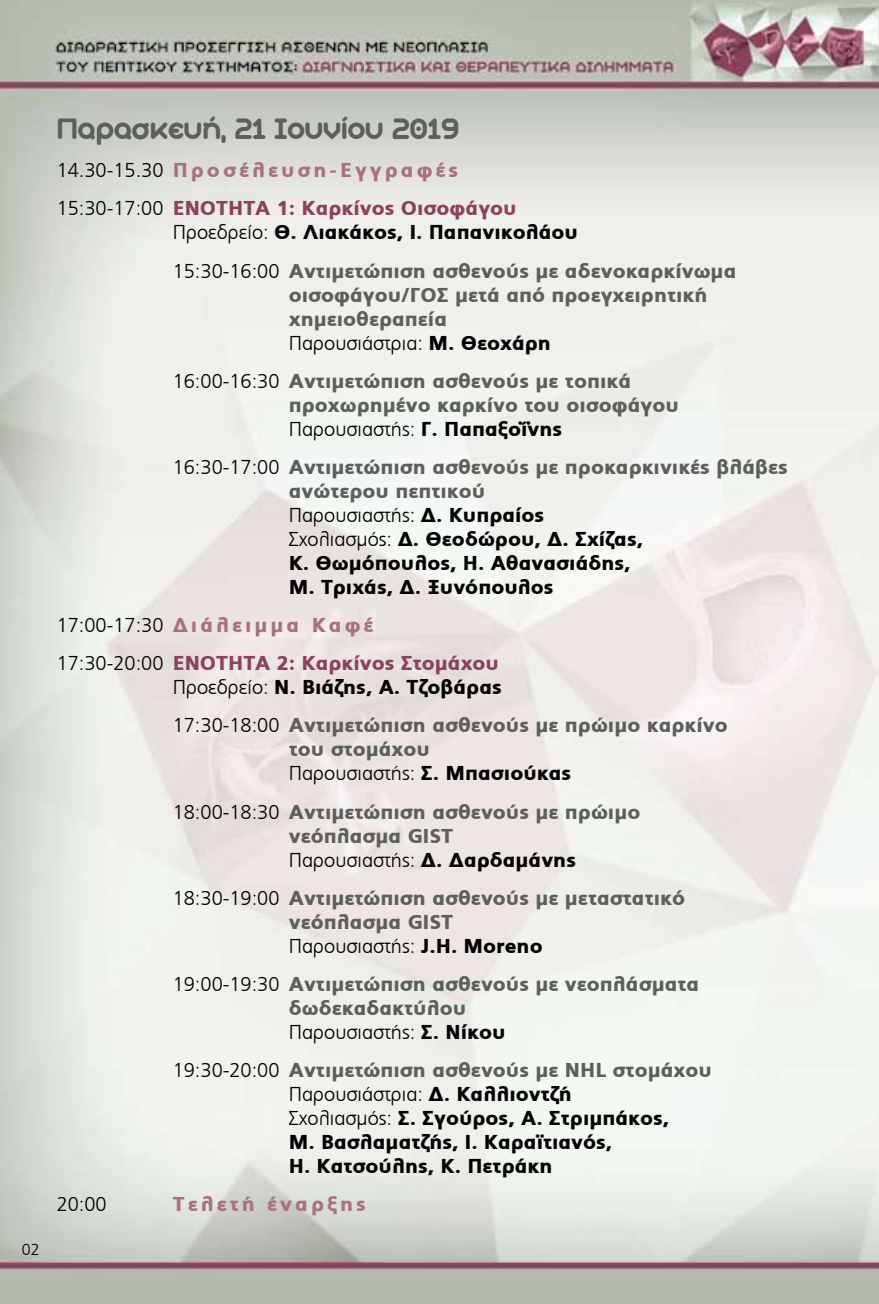
<style>
.page{position:relative;width:879px;height:1304px;background:#fff}
.page>*{position:absolute;margin:0;border:0;box-sizing:border-box;transform-origin:0 0}
.t1{font:32px "Aka Acid GR Soft Ice Cream";color:#5b605a}
.t2{font:900 20px/24px "PF Catalog";color:#5b605a}
.t3{font:900 20px/24px "PF Catalog";color:#000}
.t4{font:900 20px/38.2px "PF Catalog";color:#8c425d}
.t5{font:300 20px/24px "PF Catalog";color:#000}
.t6{font:900 20px "PF Catalog";letter-spacing:.15em;color:#a7727e}
.t7{font:300 16px "PF Catalog";color:#000}
.s1{font-weight:300;color:#000}
.s2{color:#a7727e}
.s3{color:#000}
.s4{font-weight:300}
.s5{color:#5b605a}
.s6{font-weight:900;color:#5b605a}
.s7{font-weight:900}
</style>
<div class="page">
<img style="left:0;top:0;width:879px;height:1304px">
<p class="t7" style="left:22px;top:1241px;width:19px">02</p>
<h1 class="t1" style="left:57px;top:112px;width:404px">Παρασκευή, 21 Ιουνίου 2019</h1>
<p class="t4" style="left:57px;top:151px;width:461px"><span class="s1">14.30-15.30</span> <span class="s2">Προσέλευση-Εγγραφές<br></span><span class="s1">15:30-17:00</span> ΕΝΟΤΗΤΑ 1: Καρκίνος Οισοφάγου</p>
<p class="t2" style="left:173px;top:213px;width:565px;line-height:38.2px"><span class="s1">Προεδρείο:</span> <span class="s3">Θ. Λιακάκος, Ι. Παπανικολάου<br></span><span class="s1">15:30-16:00</span> Αντιμετώπιση ασθενούς με αδενοκαρκίνωμα</p>
<p class="t2" style="left:289px;top:283px;width:420px">οισοφάγου/ΓΟΣ μετά από προεγχειρητική χημειοθεραπεία<br><span class="s1">Παρουσιάστρια:</span> <span class="s3">Μ. Θεοχάρη</span></p>
<p class="t2" style="left:289px;top:369px;width:392px;text-indent:-116px"><span class="s1">16:00-16:30</span> Αντιμετώπιση ασθενούς με τοπικά προχωρημένο καρκίνο του οισοφάγου<br><span class="s1">Παρουσιαστής:</span> <span class="s3">Γ. Παπαξοΐνης</span></p>
<p class="t3" style="left:289px;top:455px;width:501px;text-indent:-116px"><span class="s4">16:30-17:00</span> <span class="s5">Αντιμετώπιση ασθενούς με προκαρκινικές βλάβες ανώτερου πεπτικού<br></span><span class="s4">Παρουσιαστής:</span> Δ. Κυπραίος<br><span class="s4">Σχολιασμός:</span> Δ. Θεοδώρου, Δ. Σχίζας,<br>Κ. Θωμόπουλος, Η. Αθανασιάδης,<br>Μ. Τριχάς, Δ. Ξυνόπουλος</p>
<p class="t4" style="left:57px;top:606px;width:444px"><span class="s1">17:00-17:30</span> <span class="s2">Διάλειμμα Καφέ<br></span><span class="s1">17:30-20:00</span> ΕΝΟΤΗΤΑ 2: Καρκίνος Στομάχου</p>
<p class="t2" style="left:173px;top:668px;width:556px;line-height:38.2px"><span class="s1">Προεδρείο:</span> <span class="s3">Ν. Βιάζης, Α. Τζοβάρας<br></span><span class="s1">17:30-18:00</span> Αντιμετώπιση ασθενούς με πρώιμο καρκίνο</p>
<p class="t5" style="left:289px;top:738px;width:284px"><span class="s6">του στομάχου<br></span>Παρουσιαστής: <span class="s7">Σ. Μπασιούκας</span></p>
<p class="t2" style="left:289px;top:800px;width:353px;text-indent:-116px"><span class="s1">18:00-18:30</span> Αντιμετώπιση ασθενούς με πρώιμο νεόπλασμα GIST<br><span class="s1">Παρουσιαστής:</span> <span class="s3">Δ. Δαρδαμάνης</span></p>
<p class="t2" style="left:289px;top:886px;width:398px;text-indent:-116px"><span class="s1">18:30-19:00</span> Αντιμετώπιση ασθενούς με μεταστατικό νεόπλασμα GIST<br><span class="s1">Παρουσιαστής:</span> <span class="s3">J.Η. Moreno</span></p>
<p class="t2" style="left:289px;top:972px;width:412px;text-indent:-116px"><span class="s1">19:00-19:30</span> Αντιμετώπιση ασθενούς με νεοπλάσματα δωδεκαδακτύλου<br><span class="s1">Παρουσιαστής:</span> <span class="s3">Σ. Νίκου</span></p>
<p class="t3" style="left:289px;top:1058px;width:424px;text-indent:-116px"><span class="s4">19:30-20:00</span> <span class="s5">Αντιμετώπιση ασθενούς με NHL στομάχου </span><span class="s4">Παρουσιάστρια:</span> Δ. Καλλιοντζή<br><span class="s4">Σχολιασμός:</span> Σ. Σγούρος, Α. Στριμπάκος,<br>Μ. Βασλαματζής, Ι. Καραϊτιανός,<br>Η. Κατσούλης, Κ. Πετράκη</p>
<p class="t5" style="left:57px;top:1193px;width:52px">20:00</p>
<p class="t6" style="left:173px;top:1193px;width:195px">Τελετή έναρξης</p>
</div>
